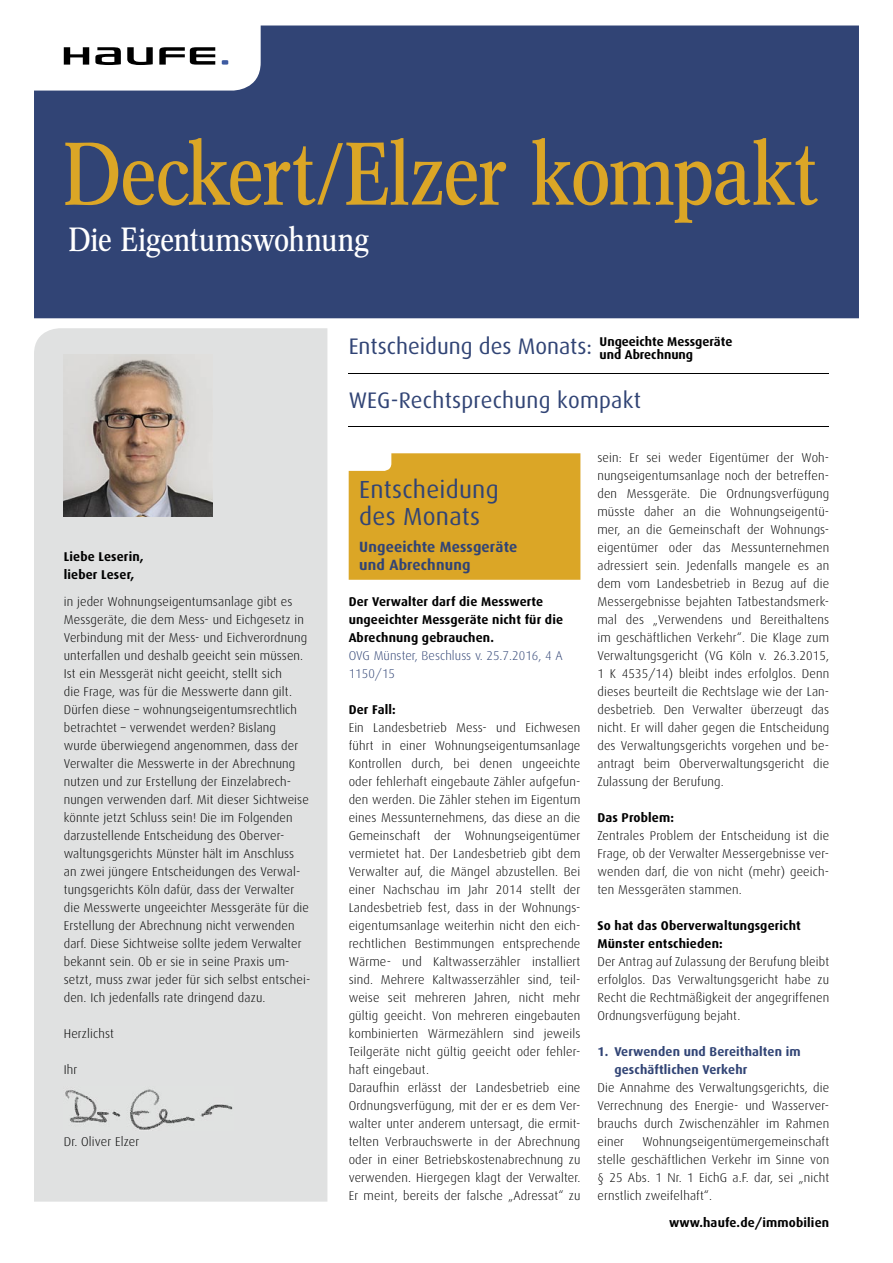
<style>
.page{position:relative;width:893px;height:1263px;background:#fff}
.page>*{position:absolute;margin:0;border:0;box-sizing:border-box;transform-origin:0 0}
.t1{font:87px "Concorde Nova";letter-spacing:-.015em;color:#dba626}
.t2{font:33px "Concorde Nova";letter-spacing:-.005em;color:#fff}
.t3{font:24.75px/27px "Dax";letter-spacing:.01em;color:#314475}
.t4{font:22.5px "Dax";color:#314475}
.t5{font:700 14.85px/18px "Dax";letter-spacing:.01em;color:#314475}
.t6{font:300 12.75px/18px "Dax";letter-spacing:.01em;color:#000;text-align:justify}
.t7{font:700 12.75px/18px "Dax";letter-spacing:.01em;color:#000}
.t8{font:700 12.75px/18px "Dax";letter-spacing:.01em;color:#314475}
.t9{font:300 12.75px/18px "Dax";letter-spacing:.005em;color:#314475}
</style>
<div class="page">
<div style="left:34px;top:26px;width:825px;height:292px;background:#314475"></div>
<svg style="left:34px;top:26px;width:222px;height:59px"></svg>
<div style="left:34px;top:328px;width:293px;height:874px;background:#e0e1e1"></div>
<img style="left:64px;top:354px;width:148px;height:162px">
<hr style="left:349px;top:373px;width:480px;height:1px;background:#000">
<hr style="left:349px;top:426px;width:480px;height:1px;background:#000">
<div style="left:349px;top:453px;width:231px;height:127px;background:#dba626"></div>
<img style="left:64px;top:1086px;width:170px;height:44px">
<h1 class="t1" style="left:63px;top:124px;width:756px">Deckert/Elzer kompakt</h1>
<h2 class="t2" style="left:69px;top:220px;width:302px">Die Eigentumswohnung</h2>
<p class="t7" style="left:64px;top:548px;width:81px">Liebe Leserin, lieber Leser,</p>
<p class="t6" style="left:64px;top:593px;width:248px;text-align:left">in jeder Wohnungseigentumsanlage gibt es Messgeräte, die dem Mess- und Eichgesetz in Verbindung mit der Mess- und Eichverordnung unterfallen und deshalb geeicht sein müssen.<br>Ist ein Messgerät nicht geeicht, stellt sich<br>die Frage, was für die Messwerte dann gilt.<br>Dürfen diese – wohnungseigentumsrechtlich betrachtet – verwendet werden? Bislang wurde überwiegend angenommen, dass der Verwalter die Messwerte in der Abrechnung nutzen und zur Erstellung der Einzelabrech&shy;nungen verwenden darf. Mit dieser Sichtweise könnte jetzt Schluss sein! Die im Folgenden darzustellende Entscheidung des Oberver&shy;waltungsgerichts Münster hält im Anschluss<br>an zwei jüngere Entscheidungen des Verwal&shy;tungsgerichts Köln dafür, dass der Verwalter die Messwerte ungeeichter Messgeräte für die Erstellung der Abrechnung nicht verwenden darf. Diese Sichtweise sollte jedem Verwalter bekannt sein. Ob er sie in seine Praxis um&shy;setzt, muss zwar jeder für sich selbst entschei&shy;den. Ich jedenfalls rate dringend dazu.</p>
<p class="t6" style="left:64px;top:1025px;width:52px">Herzlichst</p>
<p class="t6" style="left:64px;top:1061px;width:15px">Ihr</p>
<p class="t6" style="left:64px;top:1133px;width:77px">Dr. Oliver Elzer</p>
<p class="t7" style="left:600px;top:335px;width:134px;line-height:13.5px">Ungeeichte Messgeräte und Abrechnung</p>
<h3 class="t4" style="left:349px;top:334px;width:245px">Entscheidung des Monats:</h3>
<h3 class="t4" style="left:349px;top:388px;width:294px">WEG-Rechtsprechung kompakt</h3>
<h3 class="t3" style="left:359px;top:476px;width:141px">Entscheidung des Monats</h3>
<p class="t5" style="left:359px;top:538px;width:159px">Ungeeichte Messgeräte und Abrechnung</p>
<p class="t7" style="left:349px;top:593px;width:216px">Der Verwalter darf die Messwerte ungeeichter Messgeräte nicht für die<br>Abrechnung gebrauchen.</p>
<p class="t9" style="left:349px;top:647px;width:215px">OVG Münster, Beschluss v. 25.7.2016, 4 A<br>1150/15</p>
<p class="t7" style="left:349px;top:701px;width:49px">Der Fall:</p>
<p class="t6" style="left:349px;top:719px;width:233px;text-align:left">Ein Landesbetrieb Mess- und Eichwesen führt in einer Wohnungseigentumsanlage Kontrollen durch, bei denen ungeeichte oder fehlerhaft eingebaute Zähler aufgefun&shy;den werden. Die Zähler stehen im Eigentum eines Messunternehmens, das diese an die Gemeinschaft der Wohnungseigentümer vermietet hat. Der Landesbetrieb gibt dem Verwalter auf, die Mängel abzustellen. Bei einer Nachschau im Jahr 2014 stellt der Landesbetrieb fest, dass in der Wohnungs&shy;eigentumsanlage weiterhin nicht den eich&shy;rechtlichen Bestimmungen entsprechende Wärme- und Kaltwasserzähler installiert sind. Mehrere Kaltwasserzähler sind, teil&shy;weise seit mehreren Jahren, nicht mehr gültig geeicht. Von mehreren eingebauten kombinierten Wärmezählern sind jeweils Teilgeräte nicht gültig geeicht oder fehler&shy;haft eingebaut.<br>Daraufhin erlässt der Landesbetrieb eine Ordnungsverfügung, mit der er es dem Ver&shy;walter unter anderem untersagt, die ermit&shy;telten Verbrauchswerte in der Abrechnung oder in einer Betriebskostenabrechnung zu verwenden. Hiergegen klagt der Verwalter.<br>Er meint, bereits der falsche „Adressat“ zu</p>
<p class="t6" style="left:597px;top:449px;width:233px">sein: Er sei weder Eigentümer der Woh&shy;nungseigentumsanlage noch der betreffen&shy;den Messgeräte. Die Ordnungsverfügung müsste daher an die Wohnungseigentü&shy;mer, an die Gemeinschaft der Wohnungs&shy;eigentümer oder das Messunternehmen adressiert sein. Jedenfalls mangele es an dem vom Landesbetrieb in Bezug auf die Messergebnisse bejahten Tatbestandsmerk&shy;mal des „Verwendens und Bereithaltens im geschäftlichen Verkehr“. Die Klage zum Verwaltungsgericht (VG Köln v. 26.3.2015, 1 K 4535/14) bleibt indes erfolglos. Denn dieses beurteilt die Rechtslage wie der Lan&shy;desbetrieb. Den Verwalter überzeugt das nicht. Er will daher gegen die Entscheidung des Verwaltungsgerichts vorgehen und be&shy;antragt beim Oberverwaltungsgericht die Zulassung der Berufung.</p>
<p class="t7" style="left:597px;top:809px;width:78px">Das Problem:</p>
<p class="t6" style="left:597px;top:827px;width:233px">Zentrales Problem der Entscheidung ist die Frage, ob der Verwalter Messergebnisse ver&shy;wenden darf, die von nicht (mehr) geeich&shy;ten Messgeräten stammen.</p>
<p class="t7" style="left:597px;top:917px;width:205px">So hat das Oberverwaltungsgericht<br>Münster entschieden:</p>
<p class="t6" style="left:597px;top:953px;width:233px">Der Antrag auf Zulassung der Berufung bleibt erfolglos. Das Verwaltungsgericht habe zu Recht die Rechtmäßigkeit der angegriffenen Ordnungsverfügung bejaht.</p>
<p class="t8" style="left:614px;top:1043px;width:188px;text-indent:-17px">1. Verwenden und Bereithalten im geschäftlichen Verkehr</p>
<p class="t6" style="left:597px;top:1079px;width:233px">Die Annahme des Verwaltungsgerichts, die Verrechnung des Energie- und Wasserver&shy;brauchs durch Zwischenzähler im Rahmen einer</p>
<p class="t6" style="left:597px;top:1133px;width:233px;text-indent:45px">Wohnungseigentümergemeinschaft stelle geschäftlichen Verkehr im Sinne von § 25 Abs. 1 Nr. 1 EichG a.F. dar, sei „nicht ernstlich zweifelhaft“.</p>
<p class="t7" style="left:669px;top:1214px;width:162px">www.haufe.de/immobilien</p>
</div>
